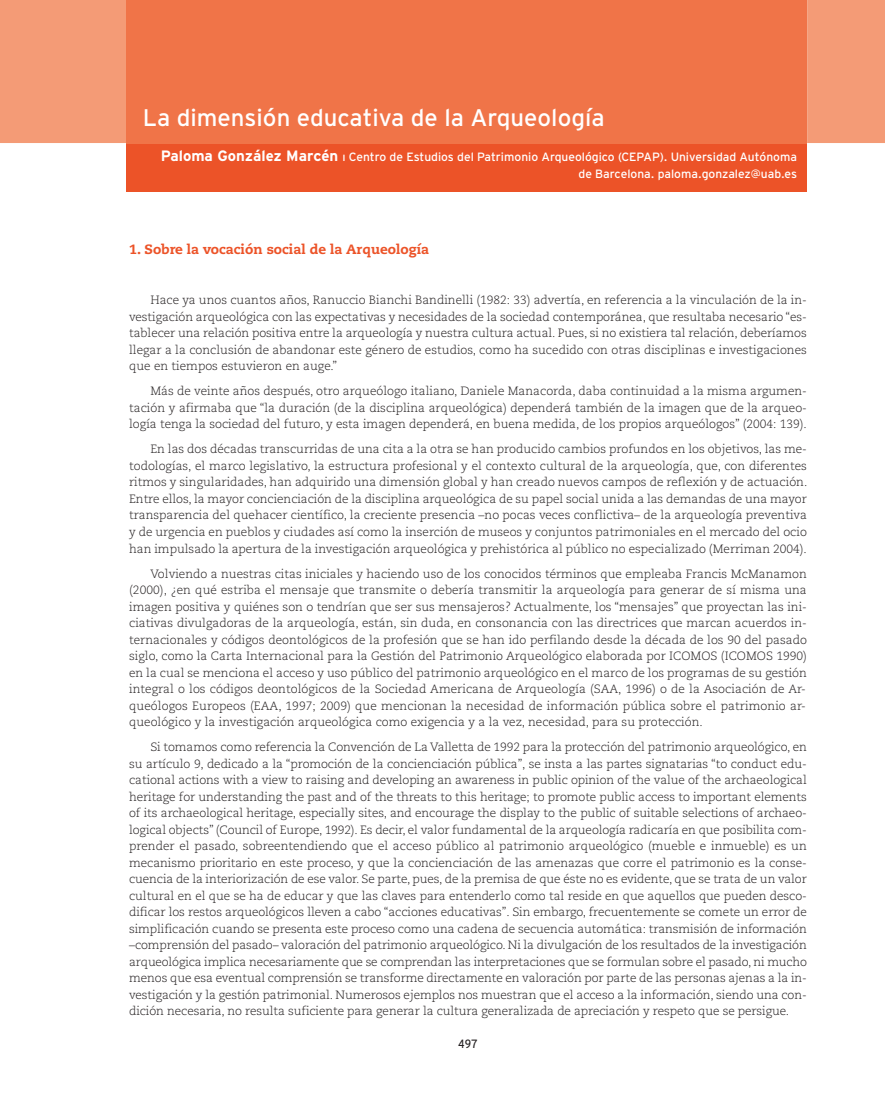
<style>
.page{position:relative;width:885px;height:1106px;background:#fff}
.page>*{position:absolute;margin:0;border:0;box-sizing:border-box;transform-origin:0 0}
.t1{font:24px "Interstate Mono";color:#fff}
.t2{font:800 13.5px "Caecilia LT Std";color:#ec5328}
.t3{font:300 12px/16.5px "Caecilia LT Std";color:#231f20;text-align:justify}
.t4{font:12px/16.5px "Interstate Mono";color:#fff;text-align:right}
.t5{font:12px "Interstate Cond Mono";color:#231f20}
.s1{font-weight:700;font-size:15px}
</style>
<div class="page">
<div style="left:126px;top:0;width:681px;height:192px;background:#ec5328"></div>
<div style="left:0;top:0;width:884px;height:143px;background:#f49b76"></div>
<div style="left:126px;top:0;width:681px;height:143px;background:#f07448"></div>
<h1 class="t1" style="left:143px;top:108px;width:463px">La dimensión educativa de la Arqueología</h1>
<p class="t4" style="left:161px;top:150px;width:637px"><span class="s1">Paloma González Marcén</span> ı Centro de Estudios del Patrimonio Arqueológico (CEPAP). Universidad Autónoma de Barcelona. paloma.gonzalez@uab.es</p>
<p class="t2" style="left:129px;top:244px;width:301px">1. Sobre la vocación social de la Arqueología</p>
<p class="t3" style="left:129px;top:293px;width:679px;text-indent:21px">Hace ya unos cuantos años, Ranuccio Bianchi Bandinelli (1982: 33) advertía, en referencia a la vinculación de la in&shy;vestigación arqueológica con las expectativas y necesidades de la sociedad contemporánea, que resultaba necesario “es&shy;tablecer una relación positiva entre la arqueología y nuestra cultura actual. Pues, si no existiera tal relación, deberíamos llegar a la conclusión de abandonar este género de estudios, como ha sucedido con otras disciplinas e investigaciones que en tiempos estuvieron en auge.”</p>
<p class="t3" style="left:129px;top:384px;width:679px;text-indent:21px">Más de veinte años después, otro arqueólogo italiano, Daniele Manacorda, daba continuidad a la misma argumen&shy;tación y afirmaba que “la duración (de la disciplina arqueológica) dependerá también de la imagen que de la arqueo&shy;logía tenga la sociedad del futuro, y esta imagen dependerá, en buena medida, de los propios arqueólogos” (2004: 139).</p>
<p class="t3" style="left:129px;top:442px;width:679px;text-indent:21px">En las dos décadas transcurridas de una cita a la otra se han producido cambios profundos en los objetivos, las me&shy;todologías, el marco legislativo, la estructura profesional y el contexto cultural de la arqueología, que, con diferentes ritmos y singularidades, han adquirido una dimensión global y han creado nuevos campos de reflexión y de actuación.<br>Entre ellos, la mayor concienciación de la disciplina arqueológica de su papel social unida a las demandas de una mayor transparencia del quehacer científico, la creciente presencia –no pocas veces conflictiva– de la arqueología preventiva y de urgencia en pueblos y ciudades así como la inserción de museos y conjuntos patrimoniales en el mercado del ocio han impulsado la apertura de la investigación arqueológica y prehistórica al público no especializado (Merriman 2004).</p>
<p class="t3" style="left:129px;top:566px;width:679px;text-indent:21px">Volviendo a nuestras citas iniciales y haciendo uso de los conocidos términos que empleaba Francis McManamon (2000), ¿en qué estriba el mensaje que transmite o debería transmitir la arqueología para generar de sí misma una imagen positiva y quiénes son o tendrían que ser sus mensajeros? Actualmente, los “mensajes” que proyectan las ini&shy;ciativas divulgadoras de la arqueología, están, sin duda, en consonancia con las directrices que marcan acuerdos in&shy;ternacionales y códigos deontológicos de la profesión que se han ido perfilando desde la década de los 90 del pasado siglo, como la Carta Internacional para la Gestión del Patrimonio Arqueológico elaborada por ICOMOS (ICOMOS 1990) en la cual se menciona el acceso y uso público del patrimonio arqueológico en el marco de los programas de su gestión integral o los códigos deontológicos de la Sociedad Americana de Arqueología (SAA, 1996) o de la Asociación de Ar&shy;queólogos Europeos (EAA, 1997; 2009) que mencionan la necesidad de información pública sobre el patrimonio ar&shy;queológico y la investigación arqueológica como exigencia y a la vez, necesidad, para su protección.</p>
<p class="t3" style="left:129px;top:739px;width:679px;text-indent:21px">Si tomamos como referencia la Convención de La Valletta de 1992 para la protección del patrimonio arqueológico, en su artículo 9, dedicado a la “promoción de la concienciación pública”, se insta a las partes signatarias “to conduct edu&shy;cational actions with a view to raising and developing an awareness in public opinion of the value of the archaeological heritage for understanding the past and of the threats to this heritage; to promote public access to important elements of its archaeological heritage, especially sites, and encourage the display to the public of suitable selections of archaeo&shy;logical objects” (Council of Europe, 1992). Es decir, el valor fundamental de la arqueología radicaría en que posibilita com&shy;prender el pasado, sobreentendiendo que el acceso público al patrimonio arqueológico (mueble e inmueble) es un mecanismo prioritario en este proceso, y que la concienciación de las amenazas que corre el patrimonio es la conse&shy;cuencia de la interiorización de ese valor. Se parte, pues, de la premisa de que éste no es evidente, que se trata de un valor cultural en el que se ha de educar y que las claves para entenderlo como tal reside en que aquellos que pueden desco&shy;dificar los restos arqueológicos lleven a cabo “acciones educativas”. Sin embargo, frecuentemente se comete un error de simplificación cuando se presenta este proceso como una cadena de secuencia automática: transmisión de información –comprensión del pasado– valoración del patrimonio arqueológico. Ni la divulgación de los resultados de la investigación arqueológica implica necesariamente que se comprendan las interpretaciones que se formulan sobre el pasado, ni mucho menos que esa eventual comprensión se transforme directamente en valoración por parte de las personas ajenas a la in&shy;vestigación y la gestión patrimonial. Numerosos ejemplos nos muestran que el acceso a la información, siendo una con&shy;dición necesaria, no resulta suficiente para generar la cultura generalizada de apreciación y respeto que se persigue.</p>
<p class="t5" style="left:458px;top:1039px;width:21px">497</p>
</div>
